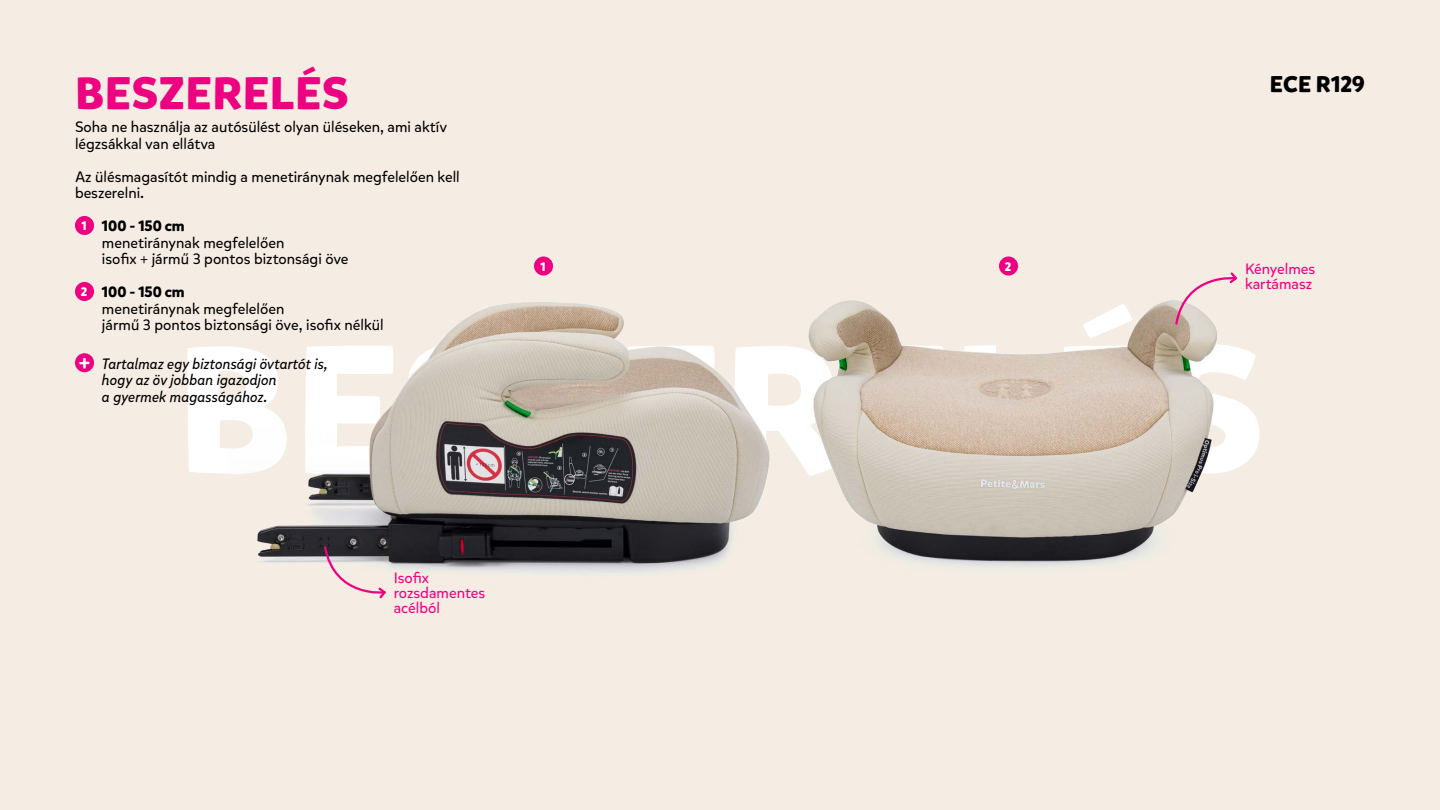
<style>
.page{position:relative;width:1440px;height:810px;background:#f5ece3}
.page>*{position:absolute;margin:0;border:0;box-sizing:border-box;transform-origin:0 0}
.t1{font:700 180.6px "Mikado";letter-spacing:.015em;color:#fff}
.t2{font:700 45.3px "Mikado";letter-spacing:.015em;color:#ed0181}
.t3{font:700 22.65px "Mikado";color:#000}
.t4{font:15px/16.5px "Mikado";color:#000}
.t5{font:italic 15px/16.5px "Mikado";color:#000}
.t6{font:15px/15px "Mikado";color:#ed0181}
.t7{font:700 12.38px "Mikado";color:#fff}
.s1{font-weight:700;font-size:12.38px;color:#fff}
.s2{font-weight:700}
.s3{font-family:"Mikado Ultra";font-style:normal;font-size:19.88px;color:#fff}
</style>
<div class="page">
<img style="left:257px;top:256px;width:513px;height:317px">
<img style="left:808px;top:256px;width:409px;height:312px">
<div style="left:75px;top:216px;width:19px;height:19px;background:#ed0181;border-radius:50%"></div>
<div style="left:75px;top:282px;width:19px;height:19px;background:#ed0181;border-radius:50%"></div>
<div style="left:75px;top:353px;width:19px;height:19px;background:#ed0181;border-radius:50%"></div>
<svg style="left:1174px;top:270px;width:63px;height:56px"></svg>
<svg style="left:323px;top:545px;width:65px;height:54px"></svg>
<div style="left:534px;top:257px;width:19px;height:19px;background:#ed0181;border-radius:50%"></div>
<div style="left:999px;top:257px;width:19px;height:19px;background:#ed0181;border-radius:50%"></div>
<h2 class="t2" style="left:75px;top:65px;width:275px">BESZERELÉS</h2>
<p class="t4" style="left:75px;top:119px;width:374px">Soha ne használja az autósülést olyan üléseken, ami aktív légzsákkal van ellátva</p>
<p class="t4" style="left:75px;top:169px;width:386px">Az ülésmagasítót mindig a menetiránynak megfelelően kell beszerelni.</p>
<p class="t4" style="left:102px;top:218px;width:248px;text-indent:-21px"><span class="s1">1</span> <span class="s2">100 - 150 cm<br></span>menetiránynak megfelelően<br>isofix + jármű 3 pontos biztonsági öve</p>
<p class="t4" style="left:102px;top:284px;width:283px;text-indent:-21px"><span class="s1">2</span> <span class="s2">100 - 150 cm<br></span>menetiránynak megfelelően<br>jármű 3 pontos biztonsági öve, isofix nélkül</p>
<p class="t5" style="left:102px;top:355px;width:227px;text-indent:-23px"><span class="s3">+</span> Tartalmaz egy biztonsági övtartót is, hogy az öv jobban igazodjon<br>a gyermek magasságához.</p>
<h3 class="t3" style="left:1270px;top:70px;width:97px">ECE R129</h3>
<p class="t7" style="left:540px;top:259px;width:7px">1</p>
<p class="t7" style="left:1005px;top:259px;width:8px">2</p>
<p class="t6" style="left:1245px;top:261px;width:72px">Kényelmes kartámasz</p>
<h1 class="t1" style="left:176px;top:297px;width:1090px">BESZERELÉS</h1>
<p class="t6" style="left:394px;top:570px;width:93px">Isofix rozsdamentes acélból</p>
</div>
